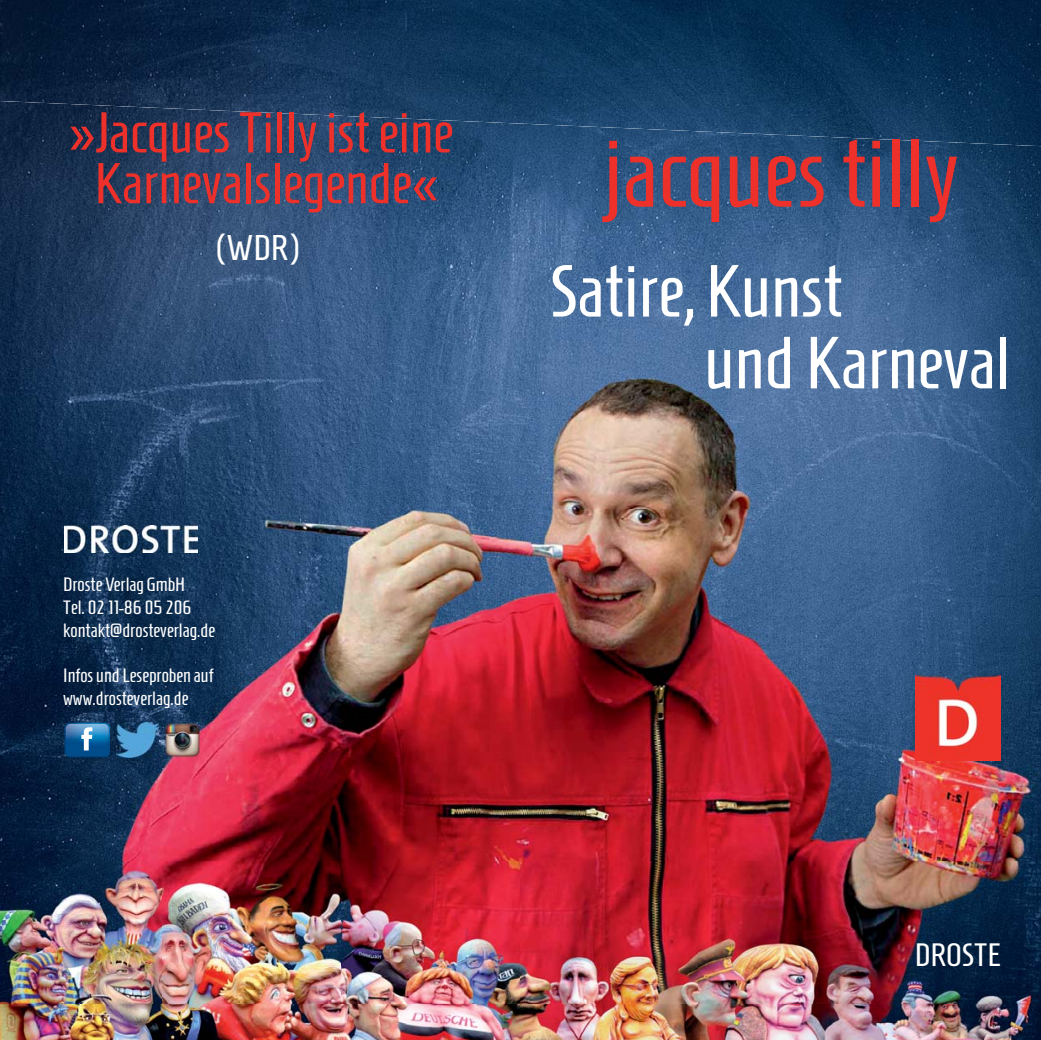
<style>
.page{position:relative;width:1041px;height:1040px;background:#fff}
.page>*{position:absolute;margin:0;border:0;box-sizing:border-box;transform-origin:0 0}
.t1{font:96.25px "Homenaje";color:#ee302a}
.t2{font:73.5px/71.8px "Homenaje";color:#fff}
.t3{font:57.4px/50.8px "Homenaje";color:#ee302a;text-align:center}
.t4{font:35.7px "Homenaje";color:#fff}
.t5{font:32.38px "Homenaje";color:#fff}
.t6{font:19.25px/22.8px "Homenaje";color:#fff}
</style>
<div class="page">
<img style="left:0;top:0;width:1041px;height:140px">
<img style="left:0;top:100px;width:938px;height:761px">
<img style="left:937px;top:140px;width:104px;height:545px">
<img style="left:997px;top:685px;width:44px;height:176px">
<img style="left:937px;top:760px;width:60px;height:101px">
<img style="left:0;top:861px;width:1041px;height:179px">
<img style="left:915px;top:675px;width:85px;height:85px">
<svg style="left:65px;top:723px;width:45px;height:34px;background:#3478ac"></svg>
<img style="left:116px;top:723px;width:43px;height:34px">
<img style="left:165px;top:723px;width:34px;height:34px">
<img style="left:64px;top:525px;width:133px;height:28px">
<h3 class="t3" style="left:67px;top:107px;width:388px">»Jacques Tilly ist eine<br>Karnevalslegende«</h3>
<h3 class="t4" style="left:215px;top:228px;width:85px">(WDR)</h3>
<p class="t6" style="left:63px;top:573px;width:153px">Droste Verlag GmbH<br>Tel. 02 11-86 05 206 kontakt@drosteverlag.de</p>
<p class="t6" style="left:63px;top:664px;width:152px">Infos und Leseproben auf www.drosteverlag.de</p>
<h1 class="t1" style="left:602px;top:121px;width:358px">jacques tilly</h1>
<h2 class="t2" style="left:705px;top:255px;width:307px;text-indent:-156px">Satire, Kunst<br>und Karneval</h2>
<h3 class="t5" style="left:915px;top:937px;width:88px">DROSTE</h3>
</div>
